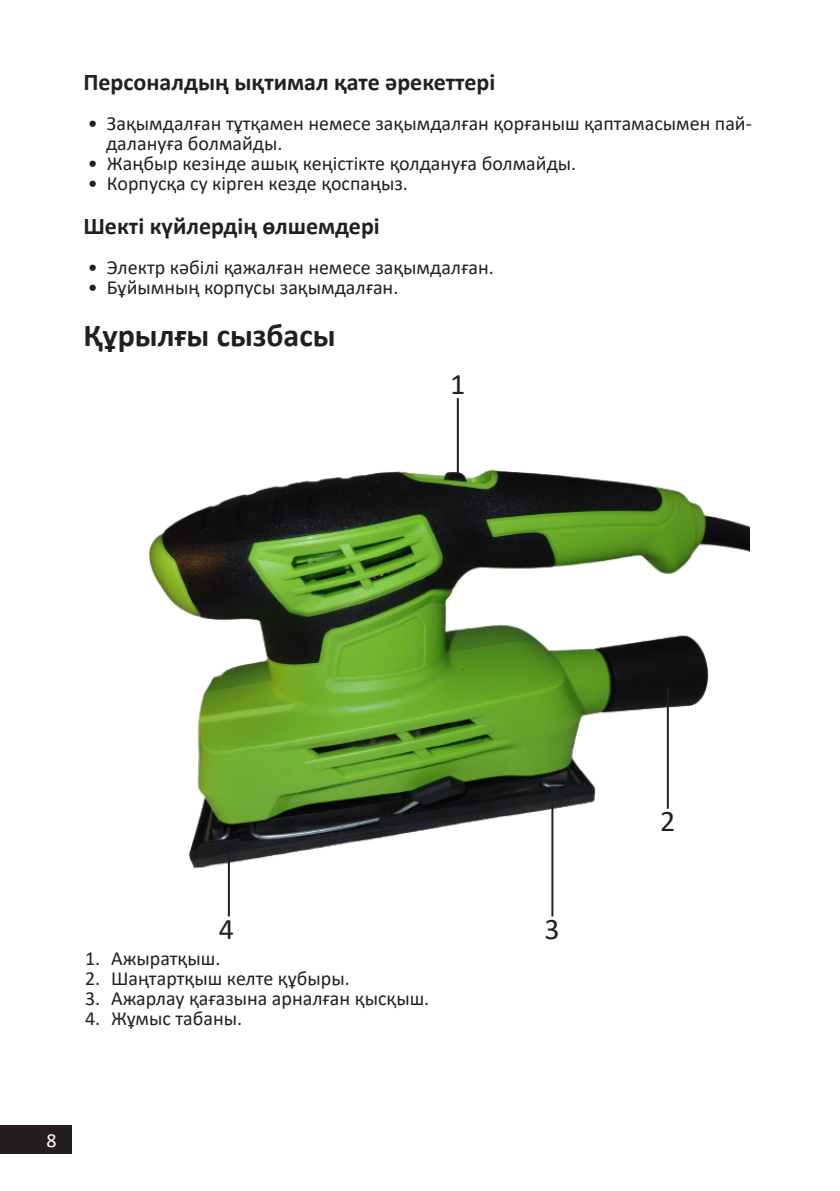
<style>
.page{position:relative;width:840px;height:1191px;background:#fff}
.page>*{position:absolute;margin:0;border:0;box-sizing:border-box;transform-origin:0 0}
.Заголовок_16{font:700 32px "Calibri";color:#231f20}
.t1{font:30px "Calibri";color:#231f20}
.Заголовок_12{font:700 24px "Calibri";color:#231f20}
.t2{font:20px/20px "Calibri";color:#231f20}
.t3{font:20px "Calibri";color:#fff}
</style>
<div class="page">
<div style="left:0;top:1125px;width:72px;height:29px;background:#231f20"></div>
<img style="left:149px;top:451px;width:599px;height:424px">
<hr style="left:456px;top:398px;width:2px;height:77px;background:#231f20">
<hr style="left:666px;top:687px;width:2px;height:121px;background:#231f20">
<hr style="left:551px;top:786px;width:2px;height:130px;background:#231f20">
<hr style="left:228px;top:854px;width:2px;height:62px;background:#231f20">
<p class="Заголовок_12" style="left:83px;top:65px;width:413px">Персоналдың ықтимал қате әрекеттері</p>
<p class="t2" style="left:106px;top:113px;width:647px;text-indent:-18px">• Зақымдалған тұтқамен немесе зақымдалған қорғаныш қаптамасымен пай&shy;далануға болмайды.</p>
<p class="t2" style="left:88px;top:153px;width:489px">• Жаңбыр кезінде ашық кеңістікте қолдануға болмайды.</p>
<p class="t2" style="left:88px;top:173px;width:321px">• Корпусқа су кірген кезде қоспаңыз.</p>
<p class="Заголовок_12" style="left:83px;top:209px;width:298px">Шекті күйлердің өлшемдері</p>
<p class="t2" style="left:88px;top:257px;width:407px">• Электр кәбілі қажалған немесе зақымдалған.</p>
<p class="t2" style="left:88px;top:277px;width:312px">• Бұйымның корпусы зақымдалған.</p>
<p class="Заголовок_16" style="left:83px;top:313px;width:253px">Құрылғы сызбасы</p>
<p class="t1" style="left:450px;top:363px;width:17px">1</p>
<p class="t1" style="left:219px;top:908px;width:17px">4</p>
<p class="t1" style="left:544px;top:908px;width:17px">3</p>
<p class="t2" style="left:85px;top:948px;width:137px">1. Ажыратқыш.</p>
<p class="t2" style="left:85px;top:968px;width:266px">2. Шаңтартқыш келте құбыры.</p>
<p class="t2" style="left:85px;top:988px;width:345px">3. Ажарлау қағазына арналған қысқыш.</p>
<p class="t2" style="left:85px;top:1008px;width:158px">4. Жұмыс табаны.</p>
<p class="t3" style="left:47px;top:1127px;width:12px">8</p>
<p class="t1" style="left:659px;top:800px;width:17px">2</p>
</div>
